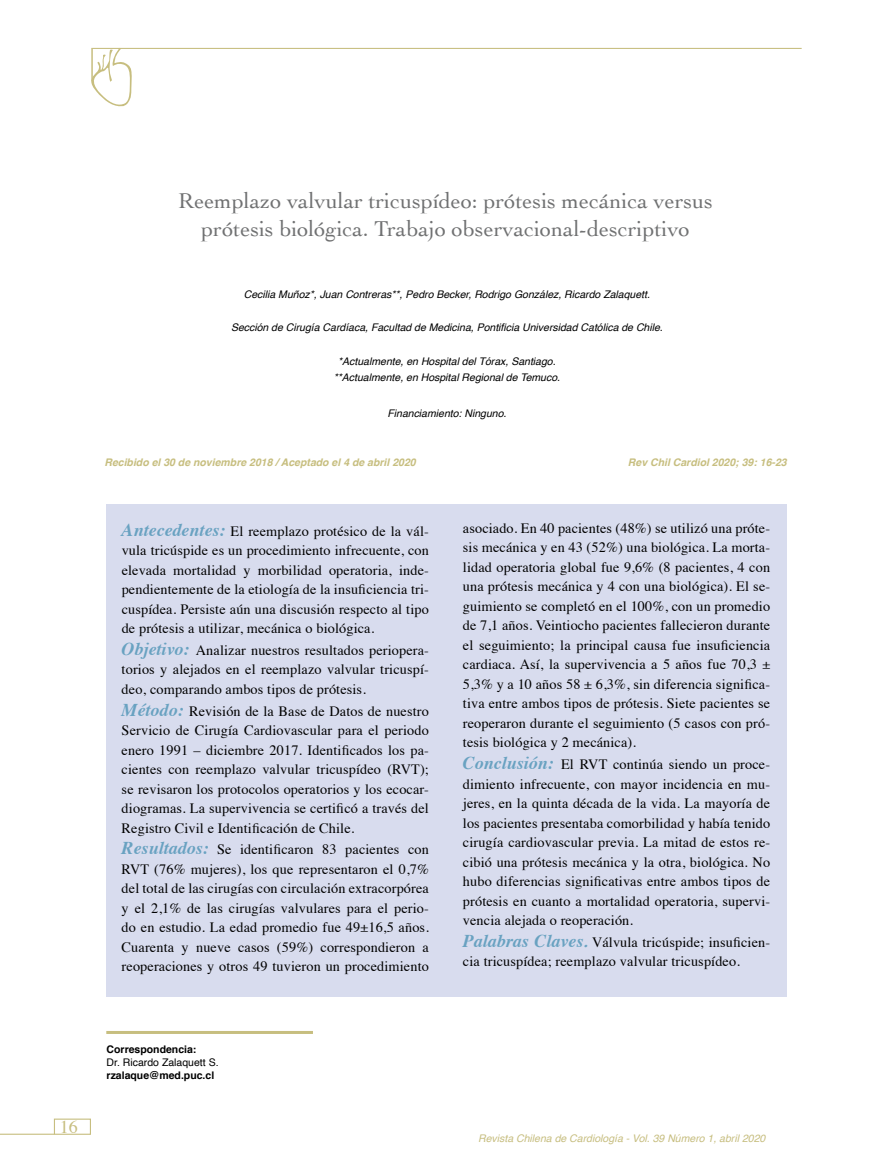
<style>
.page{position:relative;width:893px;height:1170px;background:#fff}
.page>*{position:absolute;margin:0;border:0;box-sizing:border-box;transform-origin:0 0}
.t1{font:22.5px/28.5px "Cochin";color:#707172;text-align:center}
.t2{font:18px "Times";color:#c7be80}
.t3{font:14.25px/19.5px "Times";letter-spacing:.01em;color:#000;text-align:justify}
.t4{font:italic 10.5px/16.5px "Helvetica";color:#000;text-align:center}
.t5{font:italic 700 10.5px "Helvetica";color:#c7be7f}
.t6{font:italic 10.5px "Helvetica";color:#c7be80}
.t7{font:700 10.5px "Helvetica";color:#000}
.t8{font:10.5px "Helvetica";color:#000}
.s1{font-weight:700;font-style:italic;font-size:18px;color:#69a2c1}
</style>
<div class="page">
<hr style="left:0;top:1133px;width:54px;height:1px;background:#c7be80">
<div style="left:54px;top:1118px;width:37px;height:16px;border:1px solid #c7be80"></div>
<div style="left:107px;top:504px;width:680px;height:492px;background:#d8dcee"></div>
<hr style="left:91px;top:48px;width:711px;height:1px;background:#c7be7f">
<svg style="left:91px;top:48px;width:41px;height:59px"></svg>
<hr style="left:91px;top:49px;width:2px;height:32px;background:#c7be7f">
<hr style="left:106px;top:1030px;width:207px;height:3px;background:#c7be7f">
<h1 class="t1" style="left:178px;top:185px;width:536px">Reemplazo valvular tricuspídeo: prótesis mecánica versus prótesis biológica. Trabajo observacional-descriptivo</h1>
<p class="t4" style="left:244px;top:287px;width:408px">Cecilia Muñoz*, Juan Contreras**, Pedro Becker, Rodrigo González, Ricardo Zalaquett.</p>
<p class="t4" style="left:231px;top:320px;width:433px">Sección de Cirugía Cardíaca, Facultad de Medicina, Pontificia Universidad Católica de Chile.</p>
<p class="t4" style="left:334px;top:353px;width:228px">*Actualmente, en Hospital del Tórax, Santiago. **Actualmente, en Hospital Regional de Temuco.</p>
<p class="t4" style="left:387px;top:405px;width:121px">Financiamiento: Ninguno.</p>
<p class="t5" style="left:104px;top:453px;width:313px">Recibido el 30 de noviembre 2018 / Aceptado el 4 de abril 2020</p>
<p class="t5" style="left:628px;top:453px;width:160px">Rev Chil Cardiol 2020; 39: 16-23</p>
<p class="t3" style="left:122px;top:520px;width:309px"><span class="s1">Antecedentes:</span> El reemplazo protésico de la vál&shy;vula tricúspide es un procedimiento infrecuente, con elevada mortalidad y morbilidad operatoria, inde&shy;pendientemente de la etiología de la insuficiencia tri&shy;cuspídea. Persiste aún una discusión respecto al tipo de prótesis a utilizar, mecánica o biológica.</p>
<p class="t3" style="left:122px;top:639px;width:309px"><span class="s1">Objetivo:</span> Analizar nuestros resultados periopera&shy;torios y alejados en el reemplazo valvular tricuspí&shy;deo, comparando ambos tipos de prótesis.</p>
<p class="t3" style="left:122px;top:699px;width:309px"><span class="s1">Método:</span> Revisión de la Base de Datos de nuestro Servicio de Cirugía Cardiovascular para el periodo enero 1991 – diciembre 2017. Identificados los pa&shy;cientes con reemplazo valvular tricuspídeo (RVT); se revisaron los protocolos operatorios y los ecocar&shy;diogramas. La supervivencia se certificó a través del Registro Civil e Identificación de Chile.</p>
<p class="t3" style="left:122px;top:838px;width:309px"><span class="s1">Resultados:</span> Se identificaron 83 pacientes con RVT (76% mujeres), los que representaron el 0,7% del total de las cirugías con circulación extracorpórea y el 2,1% de las cirugías valvulares para el perio&shy;do en estudio. La edad promedio fue 49±16,5 años.<br>Cuarenta y nueve casos (59%) correspondieron a reoperaciones y otros 49 tuvieron un procedimiento</p>
<p class="t3" style="left:463px;top:517px;width:309px">asociado. En 40 pacientes (48%) se utilizó una próte&shy;sis mecánica y en 43 (52%) una biológica. La morta&shy;lidad operatoria global fue 9,6% (8 pacientes, 4 con una prótesis mecánica y 4 con una biológica). El se&shy;guimiento se completó en el 100%, con un promedio de 7,1 años. Veintiocho pacientes fallecieron durante el seguimiento; la principal causa fue insuficiencia cardiaca. Así, la supervivencia a 5 años fue 70,3 ± 5,3% y a 10 años 58 ± 6,3%, sin diferencia significa&shy;tiva entre ambos tipos de prótesis. Siete pacientes se reoperaron durante el seguimiento (5 casos con pró&shy;tesis biológica y 2 mecánica).</p>
<p class="t3" style="left:463px;top:753px;width:309px"><span class="s1">Conclusión:</span> El RVT continúa siendo un proce&shy;dimiento infrecuente, con mayor incidencia en mu&shy;jeres, en la quinta década de la vida. La mayoría de los pacientes presentaba comorbilidad y había tenido cirugía cardiovascular previa. La mitad de estos re&shy;cibió una prótesis mecánica y la otra, biológica. No hubo diferencias significativas entre ambos tipos de prótesis en cuanto a mortalidad operatoria, supervi&shy;vencia alejada o reoperación.</p>
<p class="t3" style="left:463px;top:931px;width:309px"><span class="s1">Palabras Claves.</span> Válvula tricúspide; insuficien&shy;cia tricuspídea; reemplazo valvular tricuspídeo.</p>
<p class="t2" style="left:60px;top:1110px;width:19px">16</p>
<p class="t7" style="left:107px;top:1041px;width:91px">Correspondencia:</p>
<p class="t8" style="left:107px;top:1054px;width:114px">Dr. Ricardo Zalaquett S.</p>
<p class="t7" style="left:107px;top:1066px;width:109px">rzalaque@med.puc.cl</p>
<p class="t6" style="left:478px;top:1129px;width:289px">Revista Chilena de Cardiología - Vol. 39 Número 1, abril 2020</p>
</div>
